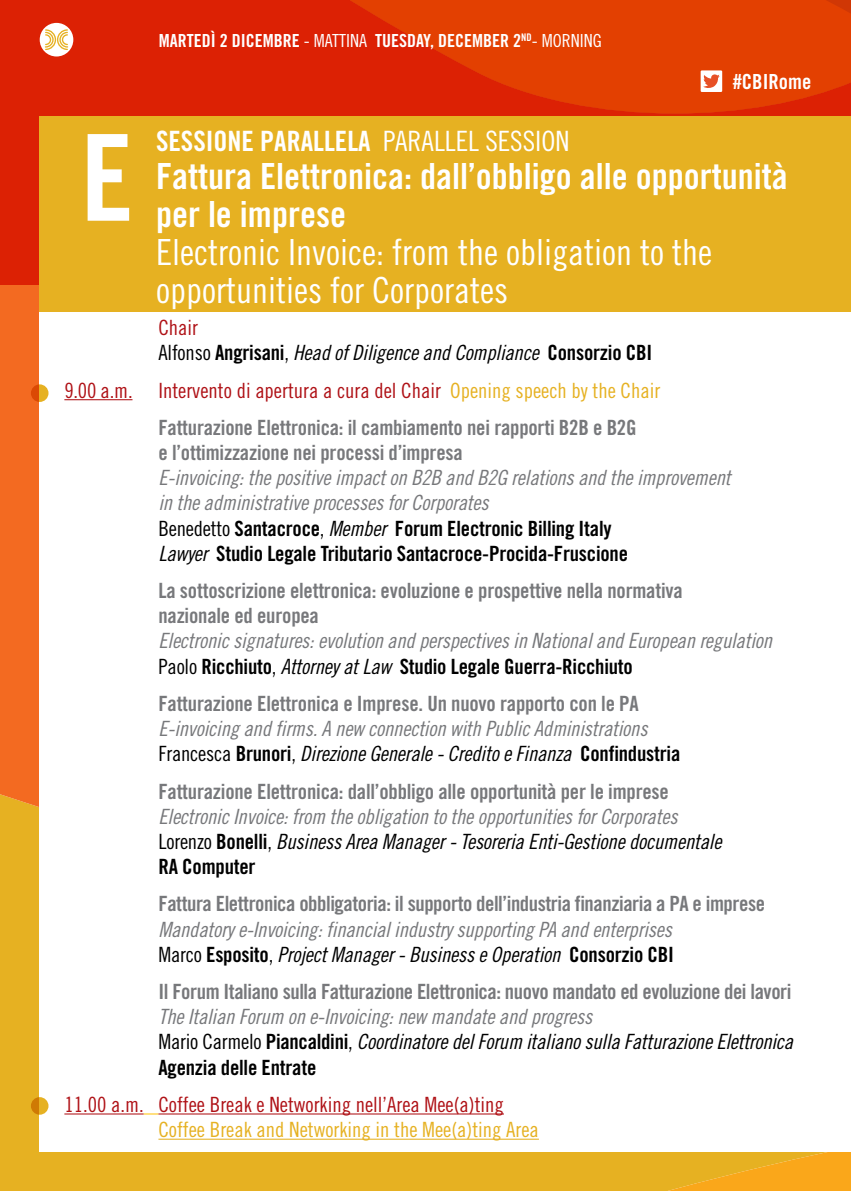
<style>
.page{position:relative;width:851px;height:1191px;background:#fff}
.page>*{position:absolute;margin:0;border:0;box-sizing:border-box;transform-origin:0 0}
.t1{font:120px "Trade Gothic Bold Cond Twenty";color:#fff}
.t2{font:36px/38px "Trade Gothic Cond Eighteen";color:#fff}
.t3{font:36px/38px "Trade Gothic Bold Cond Twenty";color:#fff}
.t4{font:28px "Trade Gothic Bold Cond Twenty";color:#fff}
.t5{font:21px/25.2px "Trade Gothic Cond Eighteen Obl";letter-spacing:-.01em;color:#77787b}
.t6{font:21px/25.2px "Trade Gothic Bold Cond Twenty";letter-spacing:-.01em;color:#77787b}
.t7{font:21px/25.2px "Trade Gothic Cond Eighteen Obl";letter-spacing:-.01em;color:#000}
.t8{font:21px/25.2px "Trade Gothic Bold Cond Twenty";letter-spacing:-.01em;color:#000}
.t9{font:21px "Trade Gothic Cond Eighteen";color:#af1116}
.t10{font:21px "Trade Gothic Cond Eighteen";color:#e6b122}
.t11{font:20.8px "Trade Gothic Bold Cond Twenty";color:#fff}
.t12{font:18px "Trade Gothic Bold Cond Twenty";color:#fff}
.s1{font-family:"Trade Gothic Cond Eighteen"}
.s2{font-family:"Trade Gothic Bold Cond Twenty"}
.s3{color:#e6b122}
.s4{font-family:"Trade Gothic Cond Eighteen Obl"}
.s5{font-family:"Trade Gothic Cond Eighteen";color:#000}
.s6{color:#000}
.s7{font-family:"Trade Gothic Cond Eighteen Obl";color:#000}
.s8{font-family:"Trade Gothic Bold Cond Twenty";color:#000}
.s9{color:#77787b}
</style>
<div class="page">
<svg style="left:0;top:285px;width:40px;height:791px;background:#ee8526"></svg>
<svg style="left:0;top:1076px;width:850px;height:115px;background:#e8b126"></svg>
<div style="left:40px;top:214px;width:810px;height:937px;background:#fff"></div>
<svg style="left:0;top:0;width:850px;height:285px;background:#de2e03"></svg>
<div style="left:40px;top:116px;width:810px;height:196px;background:#e6b122"></div>
<svg style="left:31px;top:384px;width:17px;height:18px"></svg>
<svg style="left:31px;top:1097px;width:17px;height:17px"></svg>
<div style="left:40px;top:23px;width:33px;height:33px;background:#fff;border-radius:50%"></div>
<svg style="left:44px;top:29px;width:25px;height:21px"></svg>
<hr style="left:64px;top:399px;width:68px;height:1px;background:#af1116">
<hr style="left:64px;top:1113px;width:80px;height:1px;background:#af1116">
<svg style="left:144px;top:1113px;width:14px;height:1px"></svg>
<hr style="left:158px;top:1113px;width:346px;height:1px;background:#af1116">
<hr style="left:158px;top:1138px;width:381px;height:1px;background:#e6b122">
<div style="left:700px;top:70px;width:22px;height:22px;background:#fff"></div>
<svg style="left:703px;top:74px;width:16px;height:14px"></svg>
<h1 class="t1" style="left:80px;top:105px;width:55px">E</h1>
<p class="t12" style="left:159px;top:30px;width:444px">MARTEDÌ 2 DICEMBRE <span class="s1">- MATTINA</span> TUESDAY, DECEMBER 2<sup>ND</sup><span class="s1">- MORNING</span></p>
<p class="t11" style="left:732px;top:69px;width:80px">#CBIRome</p>
<h3 class="t4" style="left:156px;top:124px;width:415px">SESSIONE PARALLELA <span class="s1">PARALLEL SESSION</span></h3>
<h2 class="t3" style="left:156px;top:157px;width:633px">Fattura Elettronica: dall’obbligo alle opportunità per le imprese</h2>
<h2 class="t2" style="left:156px;top:233px;width:557px">Electronic Invoice: from the obligation to the opportunities for Corporates</h2>
<p class="t9" style="left:158px;top:315px;width:41px">Chair</p>
<p class="t7" style="left:158px;top:340px;width:495px"><span class="s1">Alfonso</span> <span class="s2">Angrisani</span><span class="s1">,</span> Head of Diligence and Compliance <span class="s2">Consorzio CBI</span></p>
<p class="t9" style="left:64px;top:378px;width:597px">9.00 a.m. Intervento di apertura a cura del Chair <span class="s3">Opening speech by the Chair</span></p>
<p class="t6" style="left:158px;top:414px;width:479px">Fatturazione Elettronica: il cambiamento nei rapporti B2B e B2G e l’ottimizzazione nei processi d’impresa</p>
<p class="t5" style="left:158px;top:465px;width:573px">E-invoicing: the positive impact on B2B and B2G relations and the improvement in the administrative processes for Corporates</p>
<p class="t8" style="left:158px;top:515px;width:471px"><span class="s1">Benedetto</span> Santacroce<span class="s1">,</span> <span class="s4">Member</span> Forum Electronic Billing Italy<br><span class="s4">Lawyer</span> Studio Legale Tributario Santacroce-Procida-Fruscione</p>
<p class="t6" style="left:158px;top:578px;width:525px">La sottoscrizione elettronica: evoluzione e prospettive nella normativa nazionale ed europea</p>
<p class="t5" style="left:158px;top:628px;width:615px">Electronic signatures: evolution and perspectives in National and European regulation</p>
<p class="t6" style="left:158px;top:647px;width:482px;line-height:37.2px"><span class="s5">Paolo</span> <span class="s6">Ricchiuto</span><span class="s5">,</span> <span class="s7">Attorney at Law</span> <span class="s6">Studio Legale Guerra-Ricchiuto<br></span>Fatturazione Elettronica e Imprese. Un nuovo rapporto con le PA</p>
<p class="t5" style="left:158px;top:716px;width:523px">E-invoicing and firms. A new connection with Public Administrations<br><span class="s5">Francesca</span> <span class="s8">Brunori</span><span class="s5">,</span> <span class="s6">Direzione Generale - Credito e Finanza</span> <span class="s8">Confindustria</span></p>
<p class="t6" style="left:158px;top:778px;width:512px">Fatturazione Elettronica: dall’obbligo alle opportunità per le imprese</p>
<p class="t5" style="left:158px;top:803px;width:564px">Electronic Invoice: from the obligation to the opportunities for Corporates<br><span class="s5">Lorenzo</span> <span class="s8">Bonelli</span><span class="s5">,</span> <span class="s6">Business Area Manager - Tesoreria Enti-Gestione documentale</span></p>
<p class="t8" style="left:158px;top:854px;width:99px">RA Computer</p>
<p class="t6" style="left:158px;top:891px;width:608px">Fattura Elettronica obbligatoria: il supporto dell’industria finanziaria a PA e imprese</p>
<p class="t5" style="left:158px;top:916px;width:517px">Mandatory e-Invoicing: financial industry supporting PA and enterprises<br><span class="s5">Marco</span> <span class="s8">Esposito</span><span class="s5">,</span> <span class="s6">Project Manager - Business e Operation</span> <span class="s8">Consorzio CBI</span></p>
<p class="t6" style="left:158px;top:978px;width:634px">Il Forum Italiano sulla Fatturazione Elettronica: nuovo mandato ed evoluzione dei lavori</p>
<p class="t7" style="left:158px;top:1004px;width:636px"><span class="s9">The Italian Forum on e-Invoicing: new mandate and progress<br></span><span class="s1">Mario Carmelo</span> <span class="s2">Piancaldini</span><span class="s1">,</span> Coordinatore del Forum italiano sulla Fatturazione Elettronica</p>
<p class="t8" style="left:158px;top:1054px;width:159px">Agenzia delle Entrate</p>
<p class="t9" style="left:64px;top:1091px;width:441px">11.00 a.m. Coffee Break e Networking nell’Area Mee(a)ting</p>
<p class="t10" style="left:158px;top:1117px;width:382px">Coffee Break and Networking in the Mee(a)ting Area</p>
</div>
